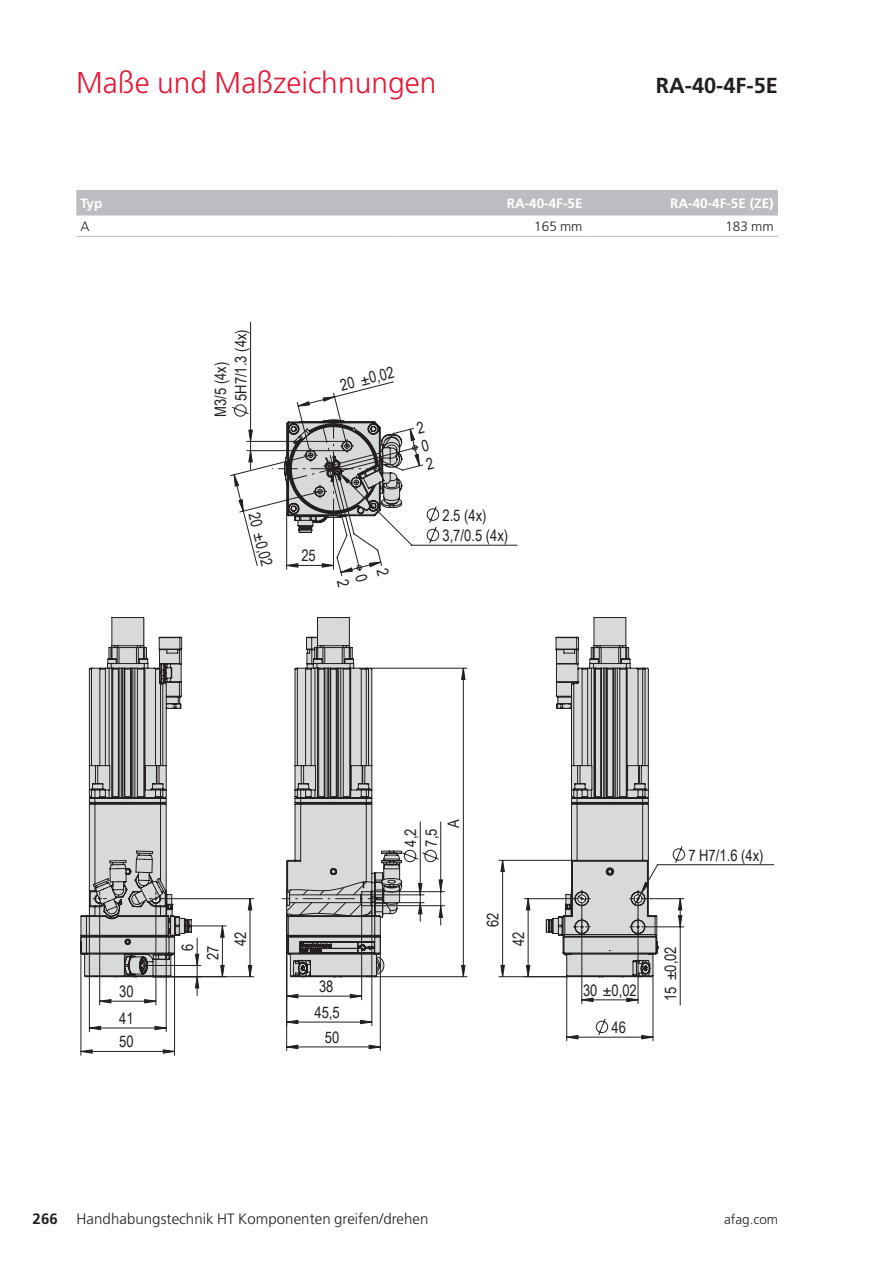
<style>
.page{position:relative;width:893px;height:1263px;background:#fff}
.page>*{position:absolute;margin:0;border:0;box-sizing:border-box;transform-origin:0 0}
.t1{font:300 30px "Frutiger LT Pro";color:#e51836}
.t2{font:700 21.75px "Frutiger LT Pro";color:#231f20}
.t3{font:15.9px/20.4px "Arial Narrow";color:#231f20}
.t4{font:300 15px "Frutiger LT Pro";letter-spacing:.005em;color:#231f20}
.t5{font:700 13.5px "Frutiger LT Pro";color:#fff}
.t6{font:300 13.5px "Frutiger LT Pro";letter-spacing:.005em;color:#231f20}
.s1{font-weight:700}
</style>
<div class="page">
<div style="left:76px;top:190px;width:702px;height:25px;background:#bcbdc0"></div>
<hr style="left:76px;top:236px;width:320px;height:1px;background:#bcbdc0">
<hr style="left:396px;top:236px;width:191px;height:1px;background:#bcbdc0">
<hr style="left:587px;top:236px;width:191px;height:1px;background:#bcbdc0">
<hr style="left:653px;top:976px;width:1px;height:65px;background:#231f20">
<hr style="left:250px;top:322px;width:1px;height:113px;background:#231f20">
<hr style="left:646px;top:898px;width:38px;height:1px;background:#231f20">
<hr style="left:646px;top:926px;width:38px;height:1px;background:#231f20">
<hr style="left:680px;top:927px;width:1px;height:78px;background:#231f20">
<svg style="left:81px;top:988px;width:563px;height:65px"></svg>
<svg style="left:566px;top:1018px;width:88px;height:21px"></svg>
<svg style="left:286px;top:1019px;width:87px;height:5px"></svg>
<svg style="left:225px;top:514px;width:457px;height:474px"></svg>
<svg style="left:80px;top:617px;width:145px;height:378px"></svg>
<svg style="left:282px;top:617px;width:158px;height:361px"></svg>
<svg style="left:546px;top:617px;width:112px;height:361px"></svg>
<svg style="left:230px;top:381px;width:209px;height:206px"></svg>
<h1 class="t1" style="left:76px;top:65px;width:362px">Maße und Maßzeichnungen</h1>
<h2 class="t2" style="left:656px;top:72px;width:124px">RA-40-4F-5E</h2>
<p class="t5" style="left:81px;top:195px;width:23px">Typ</p>
<p class="t5" style="left:507px;top:195px;width:77px">RA-40-4F-5E</p>
<p class="t5" style="left:670px;top:195px;width:105px">RA-40-4F-5E (ZE)</p>
<p class="t6" style="left:81px;top:218px;width:11px">A</p>
<p class="t6" style="left:534px;top:218px;width:50px">165 mm</p>
<p class="t6" style="left:725px;top:218px;width:50px">183 mm</p>
<p class="t3" style="left:210px;top:401px;width:73px;text-indent:-16px;rotate:-90deg">M3/5 (4x)<br>5H7/1.3 (4x)</p>
<p class="t3" style="left:338px;top:375px;width:57px;rotate:-14deg">20 ±0,02</p>
<p class="t3" style="left:264px;top:510px;width:57px;rotate:76deg">20 ±0,02</p>
<p class="t3" style="left:301px;top:545px;width:16px">25</p>
<p class="t3" style="left:442px;top:504px;width:67px">2.5 (4x)<br>3,7/0.5 (4x)</p>
<p class="t3" style="left:119px;top:981px;width:16px">30</p>
<p class="t3" style="left:119px;top:1006px;width:16px;line-height:23.5px">41<br>50</p>
<p class="t3" style="left:177px;top:951px;width:9px;rotate:-90deg">6</p>
<p class="t3" style="left:202px;top:960px;width:16px;rotate:-90deg">27</p>
<p class="t3" style="left:230px;top:946px;width:16px;rotate:-90deg">42</p>
<p class="t3" style="left:319px;top:976px;width:16px">38</p>
<p class="t3" style="left:314px;top:999px;width:27px;line-height:24.9px;text-align:right">45,5<br>50</p>
<p class="t3" style="left:400px;top:846px;width:20px;rotate:-90deg">4,2<br>7,5</p>
<p class="t3" style="left:443px;top:828px;width:10px;rotate:-90deg">A</p>
<p class="t3" style="left:482px;top:927px;width:16px;rotate:-90deg">62</p>
<p class="t3" style="left:508px;top:946px;width:16px;rotate:-90deg">42</p>
<p class="t3" style="left:688px;top:844px;width:77px">7 H7/1.6 (4x)</p>
<p class="t3" style="left:583px;top:979px;width:55px">30 ±0,02</p>
<p class="t3" style="left:611px;top:1016px;width:16px">46</p>
<p class="t3" style="left:660px;top:1001px;width:57px;rotate:-90deg">15 ±0,02</p>
<p class="t4" style="left:33px;top:1210px;width:106px"><span class="s1">266</span> $Chapter</p>
<p class="t4" style="left:77px;top:1210px;width:353px">Handhabungstechnik HT Komponenten greifen/drehen</p>
<p class="t6" style="left:724px;top:1211px;width:55px">afag.com</p>
</div>
